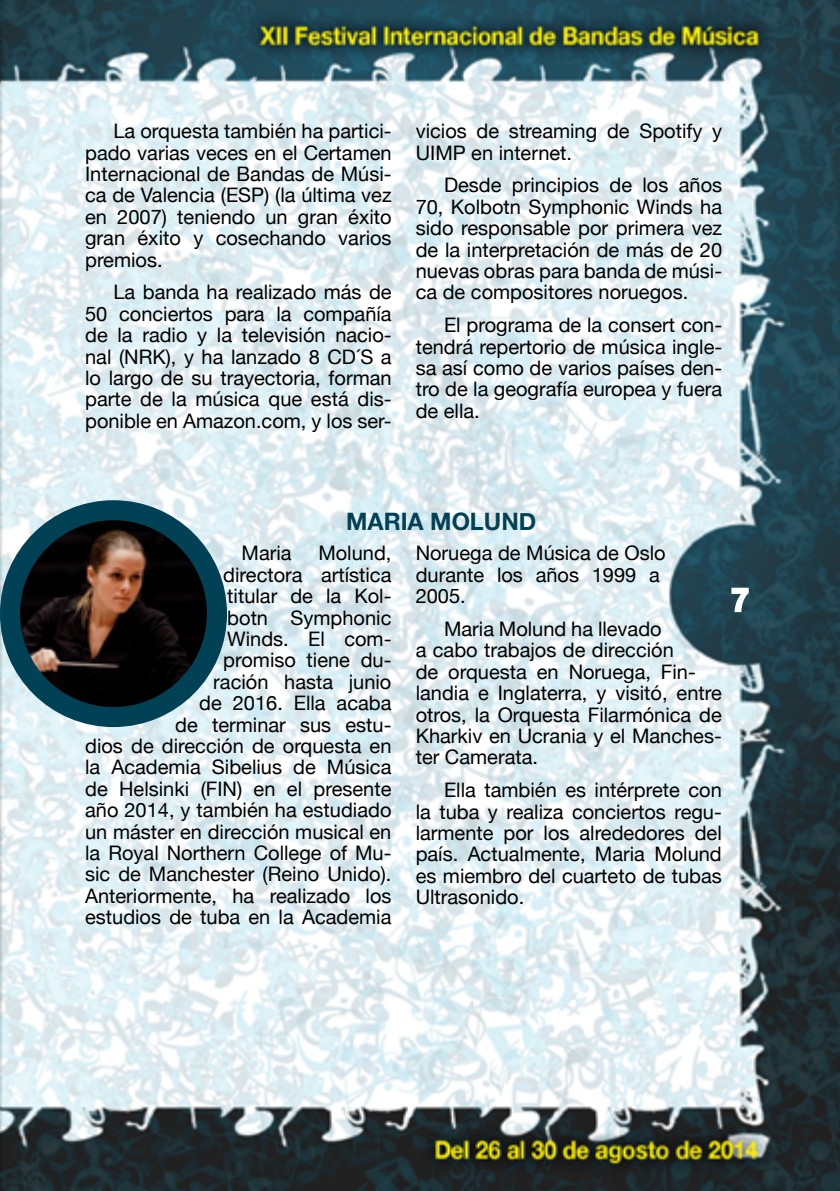
<style>
.page{position:relative;width:840px;height:1191px;background:#fff}
.page>*{position:absolute;margin:0;border:0;box-sizing:border-box;transform-origin:0 0}
.t1{font:700 32px "Helvetica Neue";color:#fff}
.t2{font:700 24px "Helvetica Neue";color:#004156}
.t3{font:20px/21.4px "Helvetica Neue";color:#000;text-align:justify}
</style>
<div class="page">
<img style="left:0;top:0;width:839px;height:1191px">
<img style="left:10px;top:510px;width:207px;height:199px">
<div style="left:0;top:500px;width:227px;height:227px;border:20px solid #004156;border-radius:50%"></div>
<svg style="left:730px;top:586px;width:19px;height:27px"></svg>
<p class="t3" style="left:85px;top:121px;width:308px;text-indent:28px">La orquesta también ha partici&shy;pado varias veces en el Certamen Internacional de Bandas de Músi&shy;ca de Valencia (ESP) (la última vez en 2007) teniendo un gran éxito gran éxito y cosechando varios premios.</p>
<p class="t3" style="left:85px;top:283px;width:308px;text-indent:28px">La banda ha realizado más de 50 conciertos para la compañía de la radio y la televisión nacio&shy;nal (NRK), y ha lanzado 8 CD´S a lo largo de su trayectoria, forman parte de la música que está dis&shy;ponible en Amazon.com, y los ser-</p>
<p class="t3" style="left:415px;top:121px;width:308px">vicios de streaming de Spotify y<br>UIMP en internet.</p>
<p class="t3" style="left:415px;top:176px;width:308px;text-indent:28px">Desde principios de los años 70, Kolbotn Symphonic Winds ha sido responsable por primera vez de la interpretación de más de 20 nuevas obras para banda de músi&shy;ca de compositores noruegos.</p>
<p class="t3" style="left:415px;top:315px;width:308px;text-indent:28px">El programa de la consert con&shy;tendrá repertorio de música ingle&shy;sa así como de varios países den&shy;tro de la geografía europea y fuera de ella.</p>
<p class="t2" style="left:346px;top:502px;width:37px">MARIA</p>
<p class="t2" style="left:430px;top:502px;width:39px">MOLUND</p>
<p class="t3" style="left:85px;top:543px;width:308px;text-align:right">Molund,<br>directora artística<br>titular de la Kol-<br>botn Symphonic<br>Winds. El com-<br>promiso tiene du-<br>ración hasta junio<br>de 2016. Ella acaba<br>de terminar sus estu-<br>dios de dirección de orquesta en la Academia Sibelius de Música de Helsinki (FIN) en el presente año 2014, y también ha estudiado un máster en dirección musical en la Royal Northern College of Mu&shy;sic de Manchester (Reino Unido).<br>Anteriormente, ha realizado los estudios de tuba en la Academia</p>
<p class="t3" style="left:415px;top:543px;width:251px;text-align:left">Noruega de Música de Oslo durante los años 1999 a<br>2005.</p>
<p class="t3" style="left:241px;top:543px;width:51px">Maria</p>
<p class="t3" style="left:415px;top:619px;width:307px;text-align:left;text-indent:28px">Maria Molund ha llevado<br>a cabo trabajos de dirección<br>de orquesta en Noruega, Fin&shy;landia e Inglaterra, y visitó, entre otros, la Orquesta Filarmónica de<br>Kharkiv en Ucrania y el Manches&shy;ter Camerata.</p>
<p class="t3" style="left:415px;top:780px;width:307px;text-indent:28px">Ella también es intérprete con la tuba y realiza conciertos regu&shy;larmente por los alrededores del país. Actualmente, Maria Molund es miembro del cuarteto de tubas Ultrasonido.</p>
<h1 class="t1" style="left:730px;top:574px;width:19px">7</h1>
</div>
